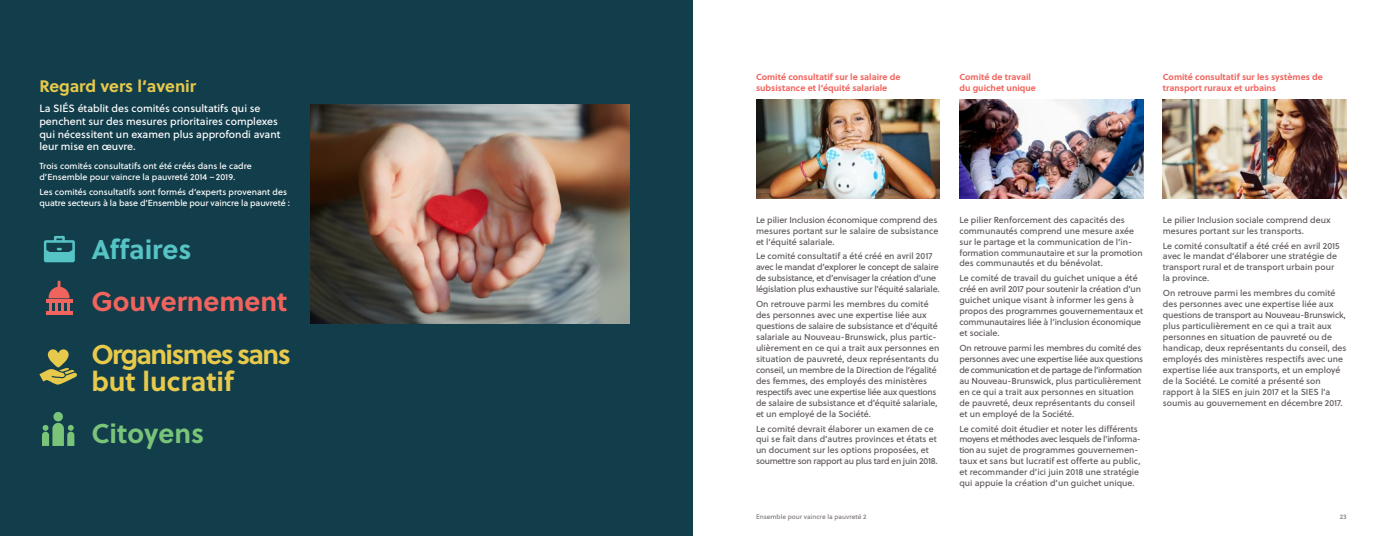
<style>
.page{position:relative;width:1386px;height:536px;background:#fff}
.page>*{position:absolute;margin:0;border:0;box-sizing:border-box;transform-origin:0 0}
.t1{font:700 27.12px/27.1px "Soleil";letter-spacing:-.06em;color:#e7ca4c}
.t2{font:700 27.12px "Soleil";color:#f1645e}
.t3{font:700 27.12px "Soleil";color:#56c4c4}
.t4{font:700 27.12px "Soleil";color:#79c478}
.t5{font:700 16.62px "Soleil";color:#e7ca4c}
.t6{font:10.5px/12.7px "Soleil Bk";color:#fff}
.t7{font:8.75px/10.9px "Soleil Bk";color:#60595b}
.t8{font:8.75px/10.9px "Soleil Bk";color:#fff}
.t9{font:8.75px/10.9px "Soleil Bk";letter-spacing:-.02em;color:#60595b}
.t10{font:700 8.75px/10.9px "Soleil";color:#f1645e}
.t11{font:6.56px "Soleil Bk";color:#7e7677}
</style>
<div class="page">
<div style="left:0;top:0;width:693px;height:536px;background:#123d4b"></div>
<img style="left:311px;top:104px;width:319px;height:219px">
<svg style="left:42px;top:412px;width:32px;height:34px"></svg>
<svg style="left:39px;top:349px;width:38px;height:35px"></svg>
<svg style="left:44px;top:236px;width:31px;height:26px"></svg>
<hr style="left:46px;top:299px;width:27px;height:3px;background:#f1645e">
<hr style="left:46px;top:311px;width:27px;height:3px;background:#f1645e">
<svg style="left:49px;top:280px;width:21px;height:30px"></svg>
<img style="left:756px;top:99px;width:184px;height:99px">
<img style="left:959px;top:100px;width:184px;height:98px">
<img style="left:1163px;top:100px;width:184px;height:98px">
<h2 class="t5" style="left:39px;top:73px;width:158px">Regard vers l’avenir</h2>
<p class="t6" style="left:39px;top:102px;width:243px">La SIÉS établit des comités consultatifs qui se penchent sur des mesures prioritaires complexes qui nécessitent un examen plus approfondi avant leur mise en œuvre.</p>
<p class="t8" style="left:39px;top:160px;width:214px">Trois comités consultatifs ont été créés dans le cadre d’Ensemble pour vaincre la pauvreté 2014 – 2019.</p>
<p class="t8" style="left:39px;top:186px;width:252px">Les comités consultatifs sont formés d’experts provenant des quatre secteurs à la base d’Ensemble pour vaincre la pauvreté :</p>
<h1 class="t3" style="left:91px;top:228px;width:102px">Affaires</h1>
<h1 class="t2" style="left:91px;top:280px;width:198px">Gouvernement</h1>
<h1 class="t1" style="left:91px;top:339px;width:201px">Organismes sans but lucratif</h1>
<h1 class="t4" style="left:91px;top:412px;width:114px">Citoyens</h1>
<p class="t10" style="left:756px;top:71px;width:146px">Comité consultatif sur le salaire de subsistance et l’équité salariale</p>
<p class="t10" style="left:959px;top:71px;width:78px">Comité de travail du guichet unique</p>
<p class="t10" style="left:1163px;top:71px;width:162px">Comité consultatif sur les systèmes de transport ruraux et urbains</p>
<p class="t7" style="left:756px;top:214px;width:184px;text-align:justify">Le pilier Inclusion économique comprend des mesures portant sur le salaire de subsistance et l’équité salariale.</p>
<p class="t9" style="left:756px;top:250px;width:185px">Le comité consultatif a été créé en avril 2017 avec le mandat d’explorer le concept de salaire de subsistance, et d’envisager la création d’une législation plus exhaustive sur l’équité salariale.</p>
<p class="t7" style="left:756px;top:298px;width:185px">On retrouve parmi les membres du comité des personnes avec une expertise liée aux questions de salaire de subsistance et d’équité salariale au Nouveau-Brunswick, plus partic&shy;ulièrement en ce qui a trait aux personnes en situation de pauvreté, deux représentants du conseil, un membre de la Direction de l’égalité des femmes, des employés des ministères respectifs avec une expertise liée aux questions de salaire de subsistance et d’équité salariale, et un employé de la Société.</p>
<p class="t7" style="left:756px;top:422px;width:183px">Le comité devrait élaborer un examen de ce qui se fait dans d’autres provinces et états et un document sur les options proposées, et soumettre son rapport au plus tard en juin 2018.</p>
<p class="t7" style="left:959px;top:214px;width:185px">Le pilier Renforcement des capacités des communautés comprend une mesure axée sur le partage et la communication de l’in&shy;formation communautaire et sur la promotion des communautés et du bénévolat.</p>
<p class="t7" style="left:959px;top:272px;width:185px">Le comité de travail du guichet unique a été créé en avril 2017 pour soutenir la création d’un guichet unique visant à informer les gens à propos des programmes gouvernementaux et communautaires liée à l’inclusion économique et sociale.</p>
<p class="t7" style="left:959px;top:342px;width:185px">On retrouve parmi les membres du comité des personnes avec une expertise liée aux questions de communication et de partage de l’information au Nouveau-Brunswick, plus particulièrement en ce qui a trait aux personnes en situation de pauvreté, deux représentants du conseil et un employé de la Société.</p>
<p class="t7" style="left:959px;top:422px;width:183px">Le comité doit étudier et noter les différents moyens et méthodes avec lesquels de l’informa&shy;tion au sujet de programmes gouvernemen&shy;taux et sans but lucratif est offerte au public, et recommander d’ici juin 2018 une stratégie qui appuie la création d’un guichet unique.</p>
<p class="t7" style="left:1163px;top:214px;width:169px">Le pilier Inclusion sociale comprend deux mesures portant sur les transports.</p>
<p class="t7" style="left:1163px;top:239px;width:178px">Le comité consultatif a été créé en avril 2015 avec le mandat d’élaborer une stratégie de transport rural et de transport urbain pour la province.</p>
<p class="t7" style="left:1163px;top:287px;width:185px">On retrouve parmi les membres du comité des personnes avec une expertise liée aux questions de transport au Nouveau-Brunswick, plus particulièrement en ce qui a trait aux personnes en situation de pauvreté ou de handicap, deux représentants du conseil, des employés des ministères respectifs avec une expertise liée aux transports, et un employé de la Société. Le comité a présenté son rapport à la SIES en juin 2017 et la SIES l’a soumis au gouvernement en décembre 2017.</p>
<p class="t11" style="left:756px;top:511px;width:112px">Ensemble pour vaincre la pauvreté 2</p>
<p class="t11" style="left:1340px;top:511px;width:8px">23</p>
</div>
